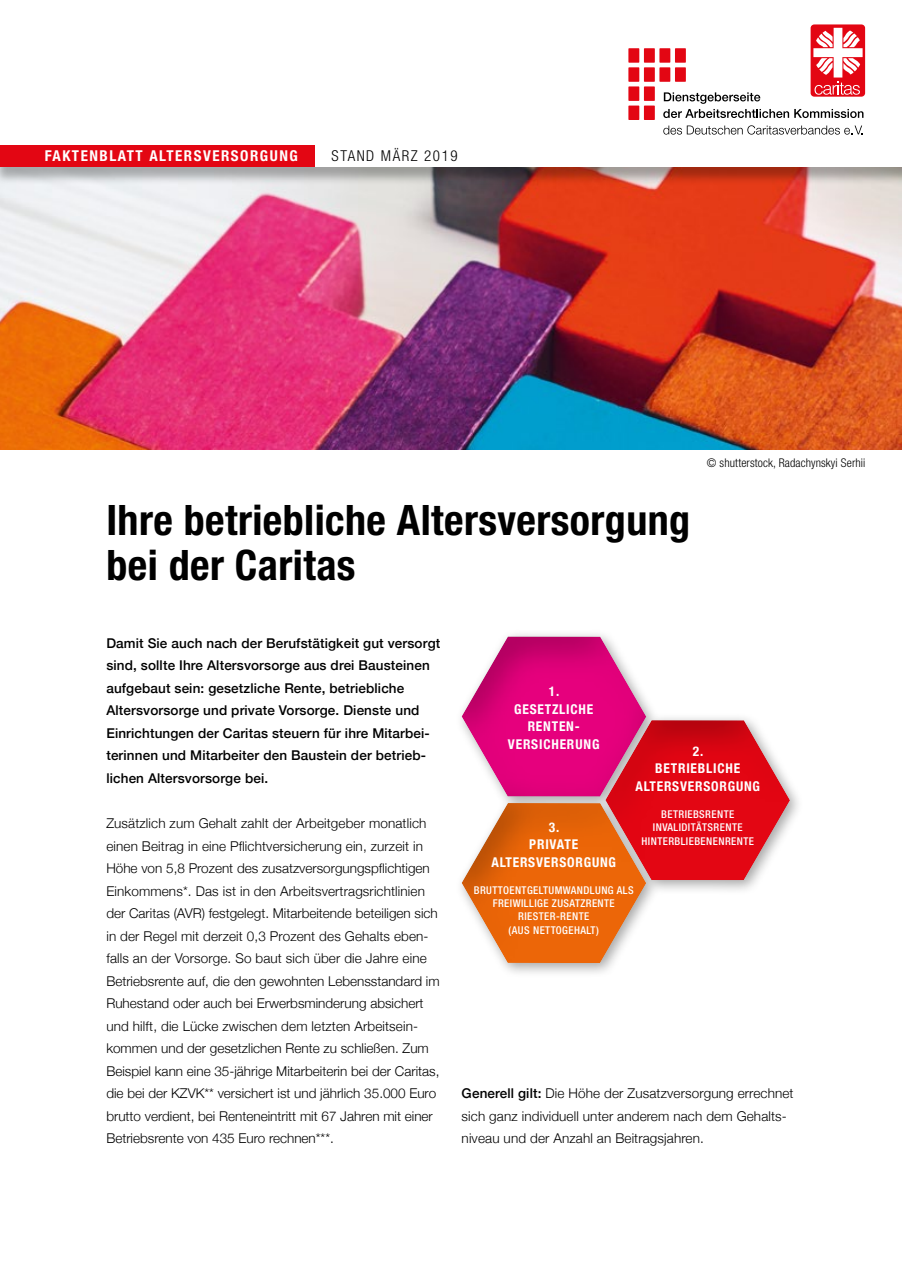
<style>
.page{position:relative;width:902px;height:1272px;background:#fff}
.page>*{position:absolute;margin:0;border:0;box-sizing:border-box;transform-origin:0 0}
.t1{font:700 condensed 42px/45px "Helvetica Neue";letter-spacing:.01em;color:#000}
.t2{font:700 condensed 15px "Helvetica Neue";letter-spacing:.1em;color:#fff}
.t3{font:300 condensed 15px "Helvetica Neue";letter-spacing:.1em;color:#000}
.t4{font:300 13.5px/22.5px "Helvetica Neue";color:#000}
.t5{font:500 13.5px/22.5px "Helvetica Neue";letter-spacing:.01em;color:#000}
.t6{font:700 condensed 13.5px/17.4px "Helvetica Neue";letter-spacing:.06em;color:#fff;text-align:center}
.t7{font:300 condensed 12px "Helvetica Neue";letter-spacing:.01em;color:#000}
.t8{font:500 condensed 10.8px/13.5px "Helvetica Neue";letter-spacing:.04em;color:#fff;text-align:center}
.s1{font-weight:500}
</style>
<div class="page">
<img style="left:0;top:185px;width:901px;height:264px">
<div style="left:0;top:0;width:901px;height:185px;background:#000;opacity:.3"></div>
<div style="left:0;top:0;width:901px;height:167px;background:#fff"></div>
<div style="left:0;top:145px;width:315px;height:22px;background:#e30613"></div>
<div style="left:810px;top:24px;width:55px;height:73px;background:#e30613;border-radius:4px"></div>
<div style="left:659px;top:48px;width:11px;height:15px;background:#e30613"></div>
<div style="left:628px;top:48px;width:11px;height:15px;background:#e30613"></div>
<div style="left:644px;top:48px;width:10px;height:15px;background:#e30613"></div>
<div style="left:659px;top:67px;width:11px;height:15px;background:#e30613"></div>
<div style="left:628px;top:67px;width:11px;height:15px;background:#e30613"></div>
<div style="left:644px;top:67px;width:10px;height:15px;background:#e30613"></div>
<div style="left:628px;top:86px;width:11px;height:15px;background:#e30613"></div>
<div style="left:644px;top:86px;width:10px;height:15px;background:#e30613"></div>
<div style="left:628px;top:106px;width:11px;height:14px;background:#e30613"></div>
<div style="left:644px;top:106px;width:10px;height:14px;background:#e30613"></div>
<svg style="left:663px;top:28px;width:200px;height:90px"></svg>
<svg style="left:663px;top:125px;width:199px;height:10px"></svg>
<div style="left:449px;top:616px;width:360px;height:356px;background:#000;opacity:.54"></div>
<p class="t2" style="left:45px;top:147px;width:254px">FAKTENBLATT ALTERSVERSORGUNG</p>
<p class="t3" style="left:331px;top:147px;width:127px">STAND MÄRZ 2019</p>
<h1 class="t1" style="left:106px;top:497px;width:585px">Ihre betriebliche Altersversorgung bei der Caritas</h1>
<p class="t7" style="left:706px;top:455px;width:160px">© shutterstock, Radachynskyi Serhii</p>
<p class="t5" style="left:106px;top:630px;width:335px">Damit Sie auch nach der Berufstätigkeit gut versorgt sind, sollte Ihre Altersvorsorge aus drei Bausteinen aufgebaut sein: gesetzliche Rente, betriebliche Altersvorsorge und private Vorsorge. Dienste und Einrichtungen der Caritas steuern für ihre Mitarbei&shy;terinnen und Mitarbeiter den Baustein der betrieb&shy;lichen Altersvorsorge bei.</p>
<p class="t4" style="left:106px;top:811px;width:335px">Zusätzlich zum Gehalt zahlt der Arbeitgeber monatlich einen Beitrag in eine Pflichtversicherung ein, zurzeit in Höhe von 5,8 Prozent des zusatzversorgungspflichtigen Einkommens*. Das ist in den Arbeitsvertragsrichtlinien der Caritas (AVR) festgelegt. Mitarbeitende beteiligen sich in der Regel mit derzeit 0,3 Prozent des Gehalts eben&shy;falls an der Vorsorge. So baut sich über die Jahre eine Betriebsrente auf, die den gewohnten Lebensstandard im Ruhestand oder auch bei Erwerbsminderung absichert und hilft, die Lücke zwischen dem letzten Arbeitsein&shy;kommen und der gesetzlichen Rente zu schließen. Zum Beispiel kann eine 35-jährige Mitarbeiterin bei der Caritas, die bei der KZVK** versichert ist und jährlich 35.000 Euro brutto verdient, bei Renteneintritt mit 67 Jahren mit einer Betriebsrente von 435 Euro rechnen***.</p>
<p class="t6" style="left:508px;top:681px;width:93px">1.<br>GESETZLICHE<br>RENTEN-<br>VERSICHERUNG</p>
<p class="t6" style="left:635px;top:741px;width:126px">2.<br>BETRIEBLICHE<br>ALTERSVERSORGUNG</p>
<p class="t8" style="left:641px;top:806px;width:114px">BETRIEBSRENTE<br>INVALIDITÄTSRENTE<br>HINTERBLIEBENENRENTE</p>
<p class="t6" style="left:491px;top:817px;width:126px">3.<br>PRIVATE<br>ALTERSVERSORGUNG</p>
<p class="t8" style="left:474px;top:882px;width:161px">BRUTTOENTGELTUMWANDLUNG ALS<br>FREIWILLIGE ZUSATZRENTE<br>RIESTER-RENTE<br>(AUS NETTOGEHALT)</p>
<p class="t4" style="left:461px;top:1081px;width:333px"><span class="s1">Generell gilt:</span> Die Höhe der Zusatzversorgung errechnet sich ganz individuell unter anderem nach dem Gehalts&shy;niveau und der Anzahl an Beitragsjahren.</p>
</div>
